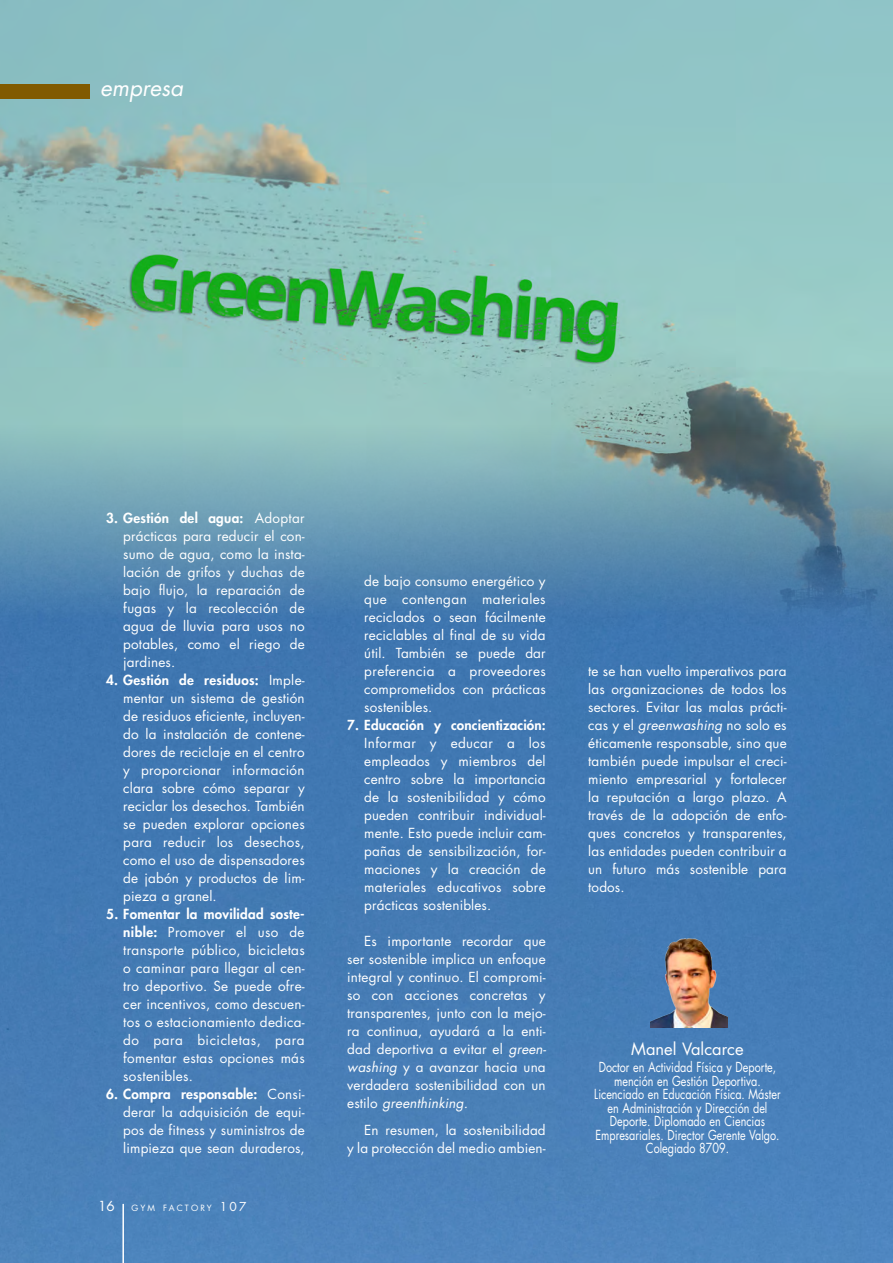
<style>
.page{position:relative;width:893px;height:1263px;background:#fff}
.page>*{position:absolute;margin:0;border:0;box-sizing:border-box;transform-origin:0 0}
.t1{font:italic 22.5px "Futura Std";color:#fff}
.t2{font:16.5px "Futura Std";color:#fff}
.t3{font:13.5px/18px "Futura Std";letter-spacing:.01em;color:#fff;text-align:justify}
.t4{font:13.5px/13.5px "Futura Std";letter-spacing:.01em;color:#fff;text-align:center;scale:.8 1}
.t5{font:800 13.5px "Futura Std";letter-spacing:.01em;color:#fff}
.t6{font:8.4px "Futura Std";letter-spacing:.255em;color:#fff}
.s1{font-weight:800}
.s2{font-size:13.5px}
.s3{font-size:12px}
.s4{font-style:italic}
</style>
<div class="page">
<img style="left:0;top:625px;width:893px;height:638px">
<img style="left:0;top:0;width:893px;height:625px">
<hr style="left:122px;top:1204px;width:2px;height:59px;background:#fff">
<div style="left:0;top:85px;width:90px;height:14px;background:#815a00"></div>
<img style="left:651px;top:936px;width:76px;height:91px">
<h1 class="t1" style="left:100px;top:74px;width:85px">empresa</h1>
<p class="t3" style="left:123px;top:509px;width:183px;text-indent:-17px"><span class="s1">3. Gestión del agua:</span> Adoptar prácticas para reducir el con&shy;sumo de agua, como la insta&shy;lación de grifos y duchas de bajo flujo, la reparación de fugas y la recolección de agua de lluvia para usos no potables, como el riego de jardines.</p>
<p class="t3" style="left:123px;top:671px;width:183px;text-indent:-17px"><span class="s1">4. Gestión de residuos:</span> Imple&shy;mentar un sistema de gestión de residuos eficiente, incluyen&shy;do la instalación de contene&shy;dores de reciclaje en el centro y proporcionar información clara sobre cómo separar y reciclar los desechos. También se pueden explorar opciones para reducir los desechos, como el uso de dispensadores de jabón y productos de lim&shy;pieza a granel.</p>
<p class="t3" style="left:123px;top:905px;width:183px;text-indent:-17px"><span class="s1">5. Fomentar la movilidad soste&shy;nible:</span> Promover el uso de transporte público, bicicletas o caminar para llegar al cen&shy;tro deportivo. Se puede ofre&shy;cer incentivos, como descuen&shy;tos o estacionamiento dedica&shy;do para bicicletas, para fomentar estas opciones más sostenibles.</p>
<p class="t3" style="left:123px;top:1085px;width:183px;text-indent:-17px"><span class="s1">6. Compra responsable:</span> Consi&shy;derar la adquisición de equi&shy;pos de fitness y suministros de limpieza que sean duraderos,</p>
<p class="t6" style="left:98px;top:1202px;width:150px"><span class="s2">16</span> GYM FACTORY <span class="s3">107</span></p>
<p class="t3" style="left:364px;top:572px;width:183px">de bajo consumo energético y que contengan materiales reciclados o sean fácilmente reciclables al final de su vida útil. También se puede dar preferencia a proveedores comprometidos con prácticas sostenibles.</p>
<p class="t5" style="left:347px;top:717px;width:200px">7. Educación y concientización:</p>
<p class="t3" style="left:364px;top:735px;width:183px">Informar y educar a los empleados y miembros del centro sobre la importancia de la sostenibilidad y cómo pueden contribuir individual&shy;mente. Esto puede incluir cam&shy;pañas de sensibilización, for&shy;maciones y la creación de materiales educativos sobre prácticas sostenibles.</p>
<p class="t3" style="left:347px;top:932px;width:201px;text-indent:17px">Es importante recordar que ser sostenible implica un enfoque integral y continuo. El compromi&shy;so con acciones concretas y transparentes, junto con la mejo&shy;ra continua, ayudará a la enti&shy;dad deportiva a evitar el <span class="s4">green&shy;washing</span> y a avanzar hacia una verdadera sostenibilidad con un estilo <span class="s4">greenthinking.</span></p>
<p class="t3" style="left:347px;top:1121px;width:200px;text-align:right">En resumen, la sostenibilidad<br>y la protección del medio ambien-</p>
<p class="t3" style="left:588px;top:663px;width:200px">te se han vuelto imperativos para las organizaciones de todos los sectores. Evitar las malas prácti&shy;cas y el <span class="s4">greenwashing</span> no solo es éticamente responsable, sino que también puede impulsar el creci&shy;miento empresarial y fortalecer la reputación a largo plazo. A través de la adopción de enfo&shy;ques concretos y transparentes, las entidades pueden contribuir a un futuro más sostenible para todos.</p>
<p class="t2" style="left:631px;top:1038px;width:114px">Manel Valcarce</p>
<p class="t4" style="left:594px;top:1061px;width:234px">Doctor en Actividad Física y Deporte, mención en Gestión Deportiva.<br>Licenciado en Educación Física. Máster en Administración y Dirección del Deporte. Diplomado en Ciencias Empresariales. Director Gerente Valgo.<br>Colegiado 8709.</p>
</div>
